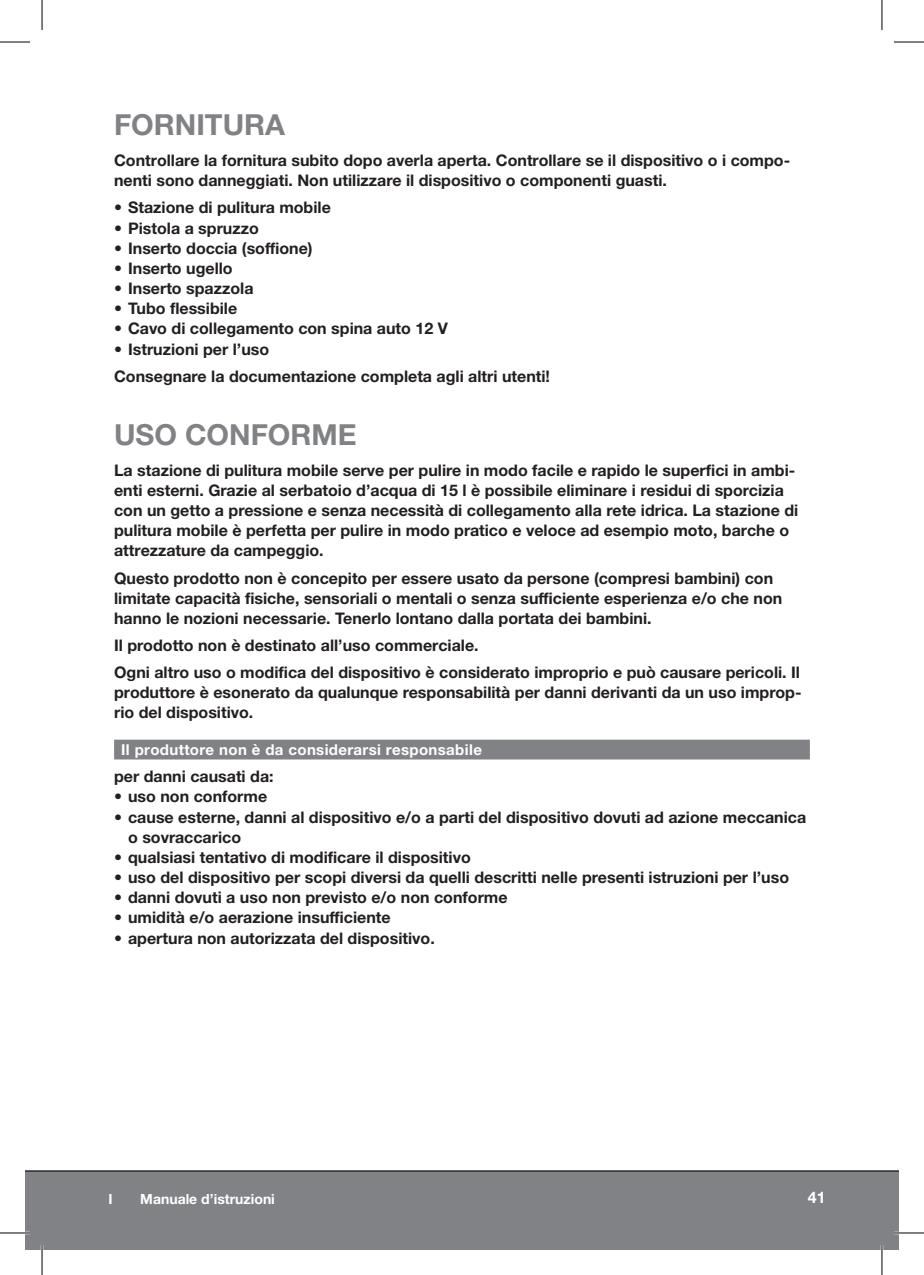
<style>
.page{position:relative;width:924px;height:1275px;background:#fff}
.page>*{position:absolute;margin:0;border:0;box-sizing:border-box;transform-origin:0 0}
.t1{font:700 29px "Helvetica Neue LTW1 G";color:#808285}
.t2{font:700 16px/20px "Helvetica Neue LTW1 G";color:#231f20}
.t3{font:700 16px "Helvetica Neue LTW1 G";color:#fff}
.t4{font:700 15px "Helvetica Neue LTW1 G";letter-spacing:.025em;color:#fff}
.t5{font:700 14px "Helvetica Neue LTW1 G";color:#fff}
</style>
<div class="page">
<div style="left:25px;top:1170px;width:17px;height:80px;background:#808285"></div>
<div style="left:42px;top:1170px;width:856px;height:80px;background:#808285"></div>
<svg style="left:25px;top:1170px;width:17px;height:1px"></svg>
<hr style="left:42px;top:1170px;width:856px;height:1px;background:#231f20">
<div style="left:114px;top:739px;width:695px;height:20px;background:#808285"></div>
<hr style="left:0;top:1231px;width:30px;height:3px;background:#fff">
<hr style="left:893px;top:1231px;width:30px;height:3px;background:#fff">
<hr style="left:41px;top:1245px;width:2px;height:30px;background:#fff">
<hr style="left:880px;top:1245px;width:2px;height:30px;background:#fff">
<hr style="left:0;top:42px;width:30px;height:1px;background:#000">
<hr style="left:893px;top:42px;width:30px;height:1px;background:#000">
<hr style="left:0;top:1232px;width:30px;height:1px;background:#000">
<hr style="left:893px;top:1232px;width:30px;height:1px;background:#000">
<hr style="left:42px;top:0;width:1px;height:30px;background:#000">
<hr style="left:42px;top:1245px;width:1px;height:30px;background:#000">
<hr style="left:881px;top:0;width:1px;height:30px;background:#000">
<hr style="left:881px;top:1245px;width:1px;height:30px;background:#000">
<h1 class="t1" style="left:114px;top:106px;width:172px">Fornitura</h1>
<p class="t2" style="left:114px;top:150px;width:677px">Controllare la fornitura subito dopo averla aperta. Controllare se il dispositivo o i compo&shy;nenti sono danneggiati. Non utilizzare il dispositivo o componenti guasti.</p>
<p class="t2" style="left:114px;top:198px;width:218px">• Stazione di pulitura mobile</p>
<p class="t2" style="left:114px;top:218px;width:146px">• Pistola a spruzzo</p>
<p class="t2" style="left:114px;top:238px;width:200px">• Inserto doccia (soffione)</p>
<p class="t2" style="left:114px;top:258px;width:120px">• Inserto ugello</p>
<p class="t2" style="left:114px;top:278px;width:141px">• Inserto spazzola</p>
<p class="t2" style="left:114px;top:298px;width:125px">• Tubo flessibile</p>
<p class="t2" style="left:114px;top:319px;width:335px">• Cavo di collegamento con spina auto 12 V</p>
<p class="t2" style="left:114px;top:335px;width:437px;line-height:27.2px">• Istruzioni per l’uso<br>Consegnare la documentazione completa agli altri utenti!</p>
<h1 class="t1" style="left:114px;top:417px;width:159px">Uso conform</h1>
<h1 class="t1" style="left:337px;top:417px;width:20px">e</h1>
<p class="t2" style="left:114px;top:460px;width:685px">La stazione di pulitura mobile serve per pulire in modo facile e rapido le superfici in ambi&shy;enti esterni. Grazie al serbatoio d’acqua di 15 l è possibile eliminare i residui di sporcizia con un getto a pressione e senza necessità di collegamento alla rete idrica. La stazione di pulitura mobile è perfetta per pulire in modo pratico e veloce ad esempio moto, barche o attrezzature da campeggio.</p>
<p class="t2" style="left:114px;top:568px;width:669px">Questo prodotto non è concepito per essere usato da persone (compresi bambini) con limitate capacità fisiche, sensoriali o mentali o senza sufficiente esperienza e/o che non hanno le nozioni necessarie. Tenerlo lontano dalla portata dei bambini.</p>
<p class="t2" style="left:114px;top:631px;width:687px;line-height:27.2px">Il prodotto non è destinato all’uso commerciale.<br>Ogni altro uso o modifica del dispositivo è considerato improprio e può causare pericoli. Il</p>
<p class="t2" style="left:114px;top:682px;width:688px">produttore è esonerato da qualunque responsabilità per danni derivanti da un uso improp&shy;rio del dispositivo.</p>
<p class="t4" style="left:121px;top:740px;width:362px">Il produttore non è da considerarsi responsabile</p>
<p class="t2" style="left:114px;top:766px;width:161px">per danni causati da:</p>
<p class="t2" style="left:114px;top:786px;width:154px">• uso non conforme</p>
<p class="t2" style="left:128px;top:806px;width:679px;text-indent:-14px">• cause esterne, danni al dispositivo e/o a parti del dispositivo dovuti ad azione meccanica o sovraccarico</p>
<p class="t2" style="left:114px;top:847px;width:358px">• qualsiasi tentativo di modificare il dispositivo</p>
<p class="t2" style="left:114px;top:867px;width:676px">• uso del dispositivo per scopi diversi da quelli descritti nelle presenti istruzioni per l’uso</p>
<p class="t2" style="left:114px;top:887px;width:395px">• danni dovuti a uso non previsto e/o non conforme</p>
<p class="t2" style="left:114px;top:907px;width:278px">• umidità e/o aerazione insufficiente</p>
<p class="t2" style="left:114px;top:927px;width:322px">• apertura non autorizzata del dispositivo.</p>
<p class="t5" style="left:108px;top:1190px;width:6px">I</p>
<p class="t5" style="left:140px;top:1190px;width:136px">Manuale d’istruzioni</p>
<p class="t3" style="left:807px;top:1187px;width:19px">41</p>
</div>
